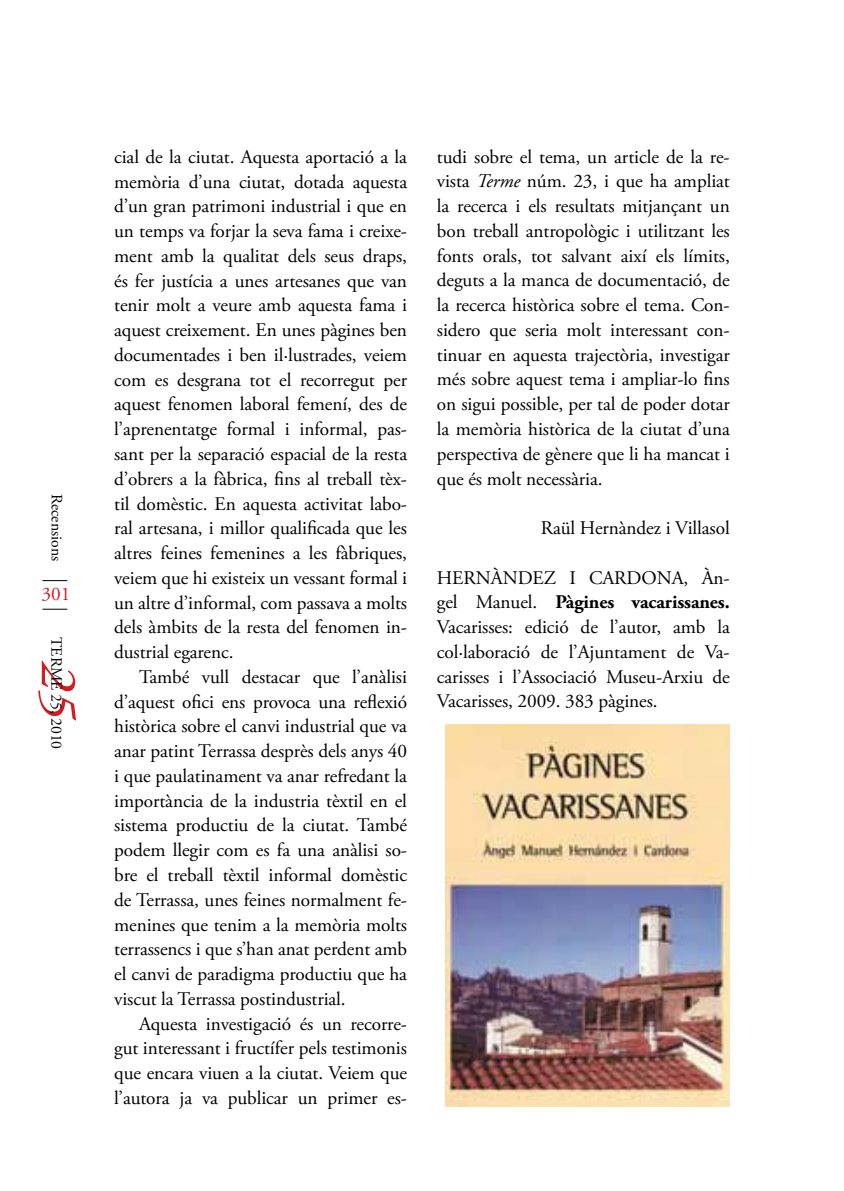
<style>
.page{position:relative;width:844px;height:1191px;background:#fff}
.page>*{position:absolute;margin:0;border:0;box-sizing:border-box;transform-origin:0 0}
.t1{font:19.25px/24.7px "Adobe Garamond Pro";letter-spacing:-.005em;color:#000;text-align:justify}
.t2{font:19.25px "Adobe Garamond Pro";color:#d31c22}
.t3{font:15.75px "Adobe Garamond Pro";color:#000}
.s1{font-style:italic}
.s2{font-weight:700}
</style>
<div class="page">
<svg style="left:42px;top:580px;width:25px;height:1px"></svg>
<svg style="left:42px;top:609px;width:25px;height:1px"></svg>
<svg style="left:38px;top:661px;width:38px;height:59px"></svg>
<img style="left:445px;top:724px;width:284px;height:382px">
<p class="t3" style="left:66px;top:494px;width:69px;rotate:90deg">Recensions</p>
<p class="t2" style="left:41px;top:582px;width:30px">301</p>
<p class="t3" style="left:66px;top:637px;width:114px;rotate:90deg">TERME 25, 2010</p>
<p class="t1" style="left:114px;top:145px;width:294px">cial de la ciutat. Aquesta aportació a la memòria d’una ciutat, dotada aquesta d’un gran patrimoni industrial i que en un temps va forjar la seva fama i creixe&shy;ment amb la qualitat dels seus draps, és fer justícia a unes artesanes que van tenir molt a veure amb aquesta fama i aquest creixement. En unes pàgines ben documentades i ben il·lustrades, veiem com es desgrana tot el recorregut per aquest fenomen laboral femení, des de l’aprenentatge formal i informal, pas&shy;sant per la separació espacial de la resta d’obrers a la fàbrica, fins al treball tèx&shy;til domèstic. En aquesta activitat labo&shy;ral artesana, i millor qualificada que les altres feines femenines a les fàbriques, veiem que hi existeix un vessant formal i un altre d’informal, com passava a molts dels àmbits de la resta del fenomen in&shy;dustrial egarenc.</p>
<p class="t1" style="left:114px;top:665px;width:294px;text-indent:25px">També vull destacar que l’anàlisi d’aquest ofici ens provoca una reflexió històrica sobre el canvi industrial que va anar patint Terrassa desprès dels anys 40 i que paulatinament va anar refredant la importància de la industria tèxtil en el sistema productiu de la ciutat. També podem llegir com es fa una anàlisi so&shy;bre el treball tèxtil informal domèstic de Terrassa, unes feines normalment fe&shy;menines que tenim a la memòria molts terrassencs i que s’han anat perdent amb el canvi de paradigma productiu que ha viscut la Terrassa postindustrial.</p>
<p class="t1" style="left:114px;top:1011px;width:294px;text-indent:25px">Aquesta investigació és un recorre&shy;gut interessant i fructífer pels testimonis que encara viuen a la ciutat. Veiem que l’autora ja va publicar un primer es-</p>
<p class="t1" style="left:437px;top:145px;width:294px">tudi sobre el tema, un article de la re&shy;vista <span class="s1">Terme</span> núm. 23, i que ha ampliat la recerca i els resultats mitjançant un bon treball antropològic i utilitzant les fonts orals, tot salvant així els límits, deguts a la manca de documentació, de la recerca històrica sobre el tema. Con&shy;sidero que seria molt interessant con&shy;tinuar en aquesta trajectòria, investigar més sobre aquest tema i ampliar-lo fins on sigui possible, per tal de poder dotar la memòria històrica de la ciutat d’una perspectiva de gènere que li ha mancat i que és molt necessària.</p>
<p class="t1" style="left:540px;top:516px;width:190px">Raül Hernàndez i Villasol</p>
<p class="t1" style="left:437px;top:566px;width:294px">HERNÀNDEZ I CARDONA, Àn&shy;gel Manuel. <span class="s2">Pàgines vacarissanes.<br></span>Vacarisses: edició de l’autor, amb la col·laboració de l’Ajuntament de Va&shy;carisses i l’Associació Museu-Arxiu de Vacarisses, 2009. 383 pàgines.</p>
</div>
